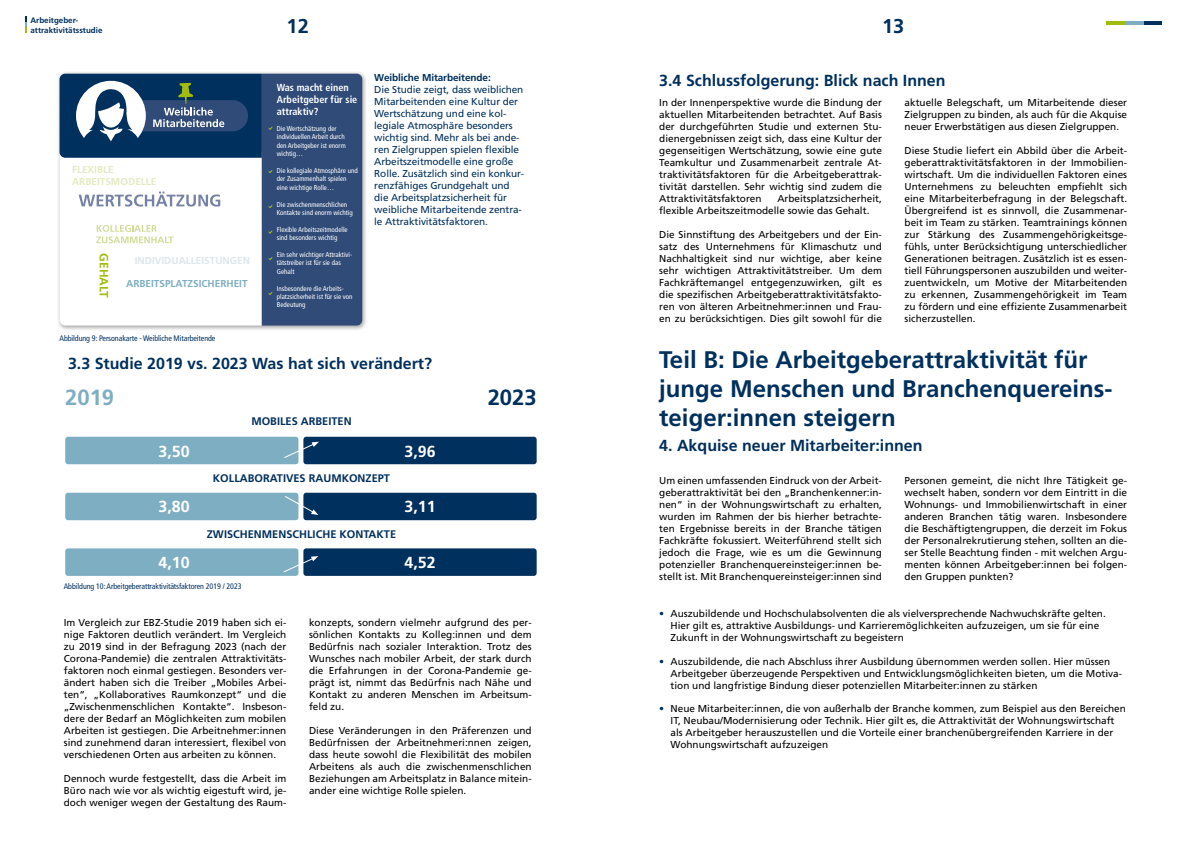
<style>
.page{position:relative;width:1191px;height:842px;background:#fff}
.page>*{position:absolute;margin:0;border:0;box-sizing:border-box;transform-origin:0 0}
.t1{font:700 24px/28.8px "Frutiger LT Pro";color:#00305d}
.t2{font:700 22px "Frutiger LT Pro";color:#7eaec2}
.t3{font:700 22px "Frutiger LT Pro";color:#00305d}
.t4{font:700 20px "Frutiger LT Pro";color:#00305d}
.t5{font:700 16px "Frutiger LT Pro";color:#00305d}
.t6{font:700 16px "Frutiger LT Pro";color:#fff}
.t7{font:700 12px "Frutiger LT Pro";color:#a2bc0c}
.t8{font:700 11px "Frutiger LT Pro";color:#00305d}
.t9{font:700 condensed 10.2px/12.2px "Frutiger LT Std";color:#fff}
.t10{font:10px/12px "Frutiger LT Std";color:#000;text-align:justify}
.t11{font:10px/12px "Frutiger LT Std";letter-spacing:-.01em;color:#00305d}
.t12{font:700 10px "Frutiger LT Pro";letter-spacing:-.01em;color:#00305d}
.t13{font:700 10px/12px "Frutiger LT Pro";color:#e4eac2}
.t14{font:700 10px "Frutiger LT Pro";color:#7eaec2}
.t15{font:700 10px "Frutiger LT Pro";color:#dce6ed}
.t16{font:condensed 8px "Frutiger LT Std";letter-spacing:-.01em;color:#00305d}
.t17{font:700 8px/9.6px "Frutiger LT Pro";color:#00305d}
.t18{font:condensed 7px/8.4px "Frutiger LT Std";color:#fff}
.s1{color:#00305d}
</style>
<div class="page">
<svg style="left:26px;top:16px;width:1px;height:17px"></svg>
<hr style="left:1143px;top:21px;width:18px;height:4px;background:#00305d">
<hr style="left:1125px;top:21px;width:18px;height:4px;background:#7eaec2">
<hr style="left:1106px;top:21px;width:19px;height:4px;background:#a2bc0c">
<div style="left:65px;top:437px;width:233px;height:27px;background:#7eaec2;border-radius:3px"></div>
<div style="left:65px;top:493px;width:233px;height:27px;background:#7eaec2;border-radius:3px"></div>
<div style="left:65px;top:548px;width:233px;height:28px;background:#7eaec2;border-radius:3px"></div>
<div style="left:303px;top:437px;width:233px;height:27px;background:#00305d;border-radius:3px"></div>
<div style="left:303px;top:493px;width:233px;height:27px;background:#00305d;border-radius:3px"></div>
<div style="left:303px;top:548px;width:233px;height:28px;background:#00305d;border-radius:3px"></div>
<svg style="left:284px;top:442px;width:35px;height:17px"></svg>
<svg style="left:283px;top:556px;width:35px;height:17px"></svg>
<svg style="left:285px;top:495px;width:33px;height:20px"></svg>
<div style="left:57px;top:71px;width:311px;height:260px;background:#000;opacity:.35"></div>
<svg style="left:60px;top:74px;width:302px;height:252px"></svg>
<p class="t17" style="left:30px;top:16px;width:74px">Arbeitgeber&shy;attraktivitätsstudie</p>
<p class="t13" style="left:72px;top:164px;width:86px">FLEXIBLE<br>ARBEITSMODELLE</p>
<p class="t7" style="left:111px;top:253px;width:46px;rotate:90deg">GEHALT</p>
<p class="t15" style="left:135px;top:254px;width:117px">INDIVIDUALLEISTUNGEN</p>
<p class="t14" style="left:126px;top:278px;width:123px">ARBEITSPLATZSICHERHEIT</p>
<p class="t16" style="left:60px;top:333px;width:157px">Abbildung 9: Personakarte - Weibliche Mitarbeitende</p>
<h3 class="t4" style="left:287px;top:14px;width:24px">12</h3>
<h3 class="t4" style="left:882px;top:14px;width:24px">13</h3>
<p class="t9" style="left:277px;top:81px;width:82px">Was macht einen<br>Arbeitgeber für sie attraktiv?</p>
<p class="t18" style="left:277px;top:124px;width:70px">Die Wertschätzung der individuellen Arbeit durch den Arbeitgeber ist enorm wichtig…</p>
<p class="t18" style="left:277px;top:166px;width:82px">Die kollegiale Atmosphäre und der Zusammenhalt spielen eine wichtige Rolle…</p>
<p class="t18" style="left:277px;top:200px;width:78px">Die zwischenmenschlichen<br>Kontakte sind enorm wichtig</p>
<p class="t18" style="left:277px;top:225px;width:72px">Flexible Arbeitszeitmodelle sind besonders wichtig</p>
<p class="t18" style="left:277px;top:250px;width:77px">Ein sehr wichtiger Attraktivi&shy;tätstreiber ist für sie das<br>Gehalt</p>
<p class="t18" style="left:277px;top:284px;width:77px">Insbesondere die Arbeits&shy;platzsicherheit ist für sie von<br>Bedeutung</p>
<p class="t12" style="left:374px;top:72px;width:118px">Weibliche Mitarbeitende:</p>
<p class="t11" style="left:374px;top:84px;width:151px">Die Studie zeigt, dass weiblichen<br>Mitarbeitenden eine Kultur der<br>Wertschätzung und eine kol&shy;legiale Atmosphäre besonders wichtig sind. Mehr als bei ande&shy;ren Zielgruppen spielen flexible<br>Arbeitszeitmodelle eine große<br>Rolle. Zusätzlich sind ein konkur&shy;renzfähiges Grundgehalt und die Arbeitsplatzsicherheit für weibliche Mitarbeitende zentra&shy;le Attraktivitätsfaktoren.</p>
<h3 class="t5" style="left:659px;top:71px;width:288px">3.4 Schlussfolgerung: Blick nach Innen</h3>
<p class="t10" style="left:659px;top:96px;width:224px">In der Innenperspektive wurde die Bindung der aktuellen Mitarbeitenden betrachtet. Auf Basis der durchgeführten Studie und externen Stu&shy;dienergebnissen zeigt sich, dass eine Kultur der gegenseitigen Wertschätzung, sowie eine gute Teamkultur und Zusammenarbeit zentrale At&shy;traktivitätsfaktoren für die Arbeitgeberattrak&shy;tivität darstellen. Sehr wichtig sind zudem die Attraktivitätsfaktoren</p>
<p class="t10" style="left:659px;top:192px;width:224px;text-indent:118px">Arbeitsplatzsicherheit, flexible Arbeitszeitmodelle sowie das Gehalt.</p>
<p class="t10" style="left:659px;top:228px;width:224px">Die Sinnstiftung des Arbeitgebers und der Ein&shy;satz des Unternehmens für Klimaschutz und Nachhaltigkeit sind nur wichtige, aber keine sehr wichtigen Attraktivitätstreiber. Um dem Fachkräftemangel entgegenzuwirken, gilt es die spezifischen Arbeitgeberattraktivitätsfakto&shy;ren von älteren Arbeitnehmer:innen und Frau&shy;en zu berücksichtigen. Dies gilt sowohl für die</p>
<p class="t10" style="left:904px;top:96px;width:224px">aktuelle Belegschaft, um Mitarbeitende dieser Zielgruppen zu binden, als auch für die Akquise neuer Erwerbstätigen aus diesen Zielgruppen.</p>
<p class="t10" style="left:904px;top:144px;width:224px">Diese Studie liefert ein Abbild über die Arbeit&shy;geberattraktivitätsfaktoren in der Immobilien&shy;wirtschaft. Um die individuellen Faktoren eines Unternehmens zu beleuchten empfiehlt sich eine Mitarbeiterbefragung in der Belegschaft.<br>Übergreifend ist es sinnvoll, die Zusammenar&shy;beit im Team zu stärken. Teamtrainings können zur Stärkung des Zusammengehörigkeitsge&shy;fühls, unter Berücksichtigung unterschiedlicher Generationen beitragen. Zusätzlich ist es essen&shy;tiell Führungspersonen auszubilden und weiter&shy;zuentwickeln, um Motive der Mitarbeitenden zu erkennen, Zusammengehörigkeit im Team zu fördern und eine effiziente Zusammenarbeit sicherzustellen.</p>
<h3 class="t5" style="left:68px;top:354px;width:365px">3.3 Studie 2019 vs. 2023 Was hat sich verändert?</h3>
<h2 class="t2" style="left:65px;top:384px;width:50px">2019</h2>
<h2 class="t3" style="left:488px;top:384px;width:50px">2023</h2>
<h3 class="t6" style="left:158px;top:441px;width:33px">3,50</h3>
<h3 class="t6" style="left:158px;top:497px;width:33px">3,80</h3>
<h3 class="t6" style="left:158px;top:553px;width:33px">4,10</h3>
<p class="t8" style="left:251px;top:415px;width:102px">MOBILES ARBEITEN</p>
<p class="t8" style="left:213px;top:472px;width:178px">KOLLABORATIVES RAUMKONZEPT</p>
<p class="t8" style="left:207px;top:528px;width:191px">ZWISCHENMENSCHLICHE KONTAKTE</p>
<p class="t16" style="left:64px;top:581px;width:179px">Abbildung 10: Arbeitgeberattraktivitätsfaktoren 2019 / 2023</p>
<h3 class="t6" style="left:404px;top:441px;width:33px">3,96</h3>
<h3 class="t6" style="left:404px;top:497px;width:33px">3,11</h3>
<h3 class="t6" style="left:404px;top:553px;width:33px">4,52</h3>
<p class="t10" style="left:64px;top:616px;width:224px">Im Vergleich zur EBZ-Studie 2019 haben sich ei&shy;nige Faktoren deutlich verändert. Im Vergleich zu 2019 sind in der Befragung 2023 (nach der Corona-Pandemie) die zentralen Attraktivitäts&shy;faktoren noch einmal gestiegen. Besonders ver&shy;ändert haben sich die Treiber „Mobiles Arbei&shy;ten“, „Kollaboratives Raumkonzept“ und die „Zwischenmenschlichen Kontakte“. Insbeson&shy;dere der Bedarf an Möglichkeiten zum mobilen Arbeiten ist gestiegen. Die Arbeitnehmer:innen sind zunehmend daran interessiert, flexibel von verschiedenen Orten aus arbeiten zu können.</p>
<p class="t10" style="left:64px;top:772px;width:224px">Dennoch wurde festgestellt, dass die Arbeit im Büro nach wie vor als wichtig eigestuft wird, je&shy;doch weniger wegen der Gestaltung des Raum-</p>
<p class="t10" style="left:309px;top:616px;width:224px">konzepts, sondern vielmehr aufgrund des per&shy;sönlichen Kontakts zu Kolleg:innen und dem Bedürfnis nach sozialer Interaktion. Trotz des Wunsches nach mobiler Arbeit, der stark durch die Erfahrungen in der Corona-Pandemie ge&shy;prägt ist, nimmt das Bedürfnis nach Nähe und Kontakt zu anderen Menschen im Arbeitsum&shy;feld zu.</p>
<p class="t10" style="left:309px;top:724px;width:224px">Diese Veränderungen in den Präferenzen und Bedürfnissen der Arbeitnehmeri:nnen zeigen, dass heute sowohl die Flexibilität des mobilen Arbeitens als auch die zwischenmenschlichen Beziehungen am Arbeitsplatz in Balance mitein&shy;ander eine wichtige Rolle spielen.</p>
<h1 class="t1" style="left:659px;top:345px;width:454px">Teil B: Die Arbeitgeberattraktivität für junge Menschen und Branchenquereins&shy;teiger:innen steigern</h1>
<h3 class="t5" style="left:659px;top:436px;width:265px">4. Akquise neuer Mitarbeiter:innen</h3>
<p class="t10" style="left:659px;top:474px;width:224px">Um einen umfassenden Eindruck von der Arbeit&shy;geberattraktivität bei den „Branchenkenner:in&shy;nen“ in der Wohnungswirtschaft zu erhalten, wurden im Rahmen der bis hierher betrachte&shy;ten Ergebnisse bereits in der Branche tätigen Fachkräfte fokussiert. Weiterführend stellt sich jedoch die Frage, wie es um die Gewinnung potenzieller Branchenquereinsteiger:innen be&shy;stellt ist. Mit Branchenquereinsteiger:innen sind</p>
<p class="t10" style="left:904px;top:474px;width:224px">Personen gemeint, die nicht Ihre Tätigkeit ge&shy;wechselt haben, sondern vor dem Eintritt in die Wohnungs- und Immobilienwirtschaft in einer anderen Branchen tätig waren. Insbesondere die Beschäftigtengruppen, die derzeit im Fokus der Personalrekrutierung stehen, sollten an die&shy;ser Stelle Beachtung finden - mit welchen Argu&shy;menten können Arbeitgeber:innen bei folgen&shy;den Gruppen punkten?</p>
<p class="t10" style="left:670px;top:608px;width:437px;text-align:left;text-indent:-11px"><span class="s1">•</span> Auszubildende und Hochschulabsolventen die als vielversprechende Nachwuchskräfte gelten.<br>Hier gilt es, attraktive Ausbildungs- und Karrieremöglichkeiten aufzuzeigen, um sie für eine<br>Zukunft in der Wohnungswirtschaft zu begeistern</p>
<p class="t10" style="left:670px;top:655px;width:453px;text-align:left;text-indent:-11px"><span class="s1">•</span> Auszubildende, die nach Abschluss ihrer Ausbildung übernommen werden sollen. Hier müssen<br>Arbeitgeber überzeugende Perspektiven und Entwicklungsmöglichkeiten bieten, um die Motiva&shy;tion und langfristige Bindung dieser potenziellen Mitarbeiter:innen zu stärken</p>
<p class="t10" style="left:670px;top:702px;width:457px;text-align:left;text-indent:-11px"><span class="s1">•</span> Neue Mitarbeiter:innen, die von außerhalb der Branche kommen, zum Beispiel aus den Bereichen IT, Neubau/Modernisierung oder Technik. Hier gilt es, die Attraktivität der Wohnungswirtschaft als Arbeitgeber herauszustellen und die Vorteile einer branchenübergreifenden Karriere in der Wohnungswirtschaft aufzuzeigen</p>
</div>
